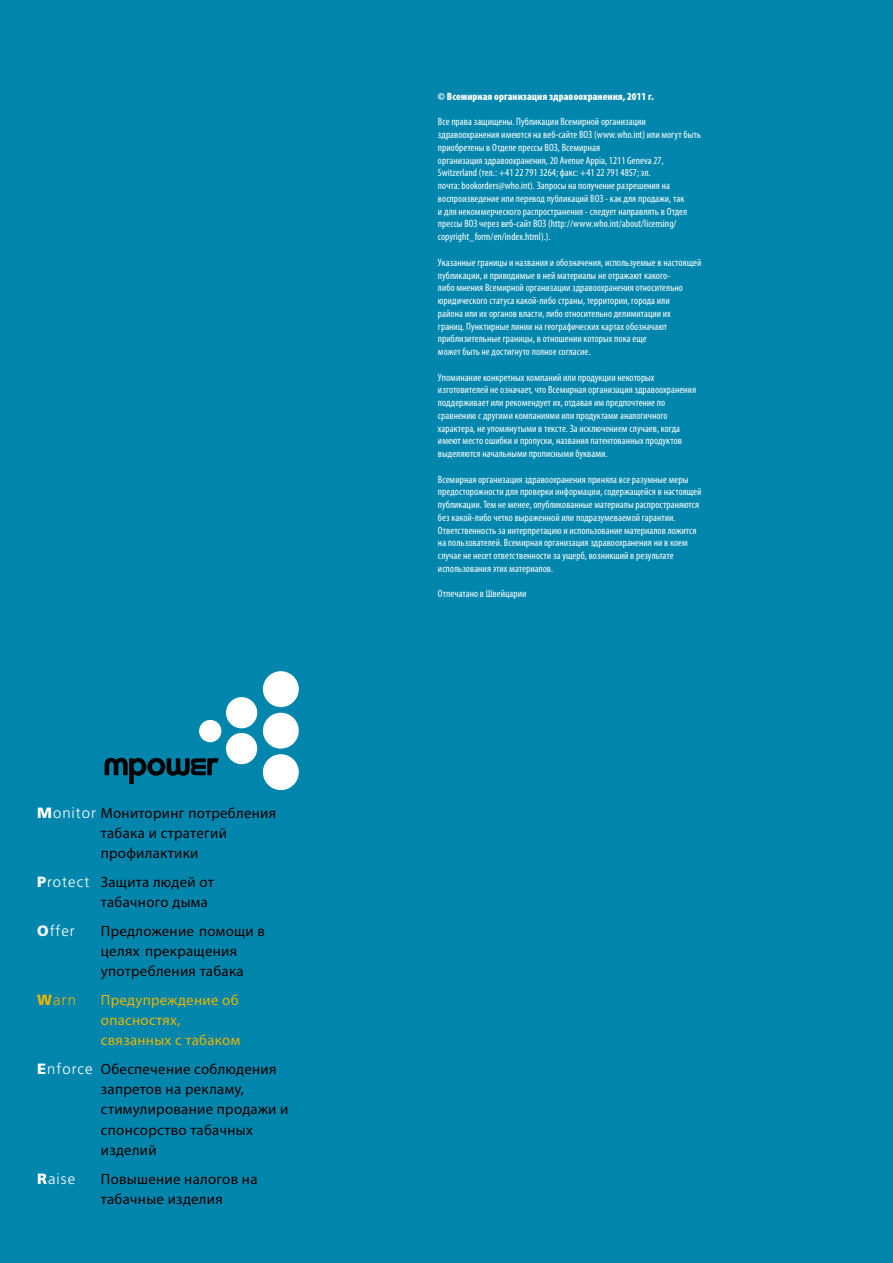
<style>
.page{position:relative;width:893px;height:1263px;background:#0086ad}
.page>*{position:absolute;margin:0;border:0;box-sizing:border-box;transform-origin:0 0}
.t1{font:14.85px/20.2px "Myriad Pro";letter-spacing:.02em;color:#000}
.t2{font:14.85px/20.2px "Myriad Pro";letter-spacing:.02em;color:#e9b400}
.t3{font:300 14.85px "Frutiger";letter-spacing:.07em;color:#fff}
.t4{font:300 14.85px "Frutiger";color:#e9b400}
.t5{font:condensed 10.65px/12.8px "Myriad Pro";letter-spacing:.005em;color:#fff}
.t6{font:900 condensed 10.65px "Myriad Pro";letter-spacing:.005em;color:#fff}
.s1{font-family:"Frutiger";font-weight:900;color:#fff}
.s2{font-family:"Frutiger";font-weight:300;color:#fff}
.s3{font-weight:900}
</style>
<div class="page">
<div style="left:226px;top:697px;width:31px;height:31px;background:#fff;border-radius:50%"></div>
<div style="left:226px;top:733px;width:31px;height:31px;background:#fff;border-radius:50%"></div>
<div style="left:263px;top:754px;width:36px;height:36px;background:#fff;border-radius:50%"></div>
<div style="left:263px;top:713px;width:36px;height:36px;background:#fff;border-radius:50%"></div>
<div style="left:263px;top:671px;width:36px;height:36px;background:#fff;border-radius:50%"></div>
<div style="left:199px;top:720px;width:22px;height:22px;background:#fff;border-radius:50%"></div>
<svg style="left:105px;top:758px;width:114px;height:26px"></svg>
<h1 class="t1" style="left:101px;top:802px;width:177px;text-indent:-64px"><span class="s1">M</span><span class="s2">onitor</span> Мониторинг потребления табака и стратегий профилактики</h1>
<h1 class="t1" style="left:101px;top:872px;width:115px;text-indent:-64px"><span class="s1">P</span><span class="s2">rotect</span> Защита людей от табачного дыма</h1>
<h1 class="t3" style="left:37px;top:922px;width:39px"><span class="s3">O</span>ffer</h1>
<h1 class="t1" style="left:101px;top:920px;width:166px">Предложение помощи в целях прекращения употребления табака</h1>
<h1 class="t4" style="left:37px;top:991px;width:40px"><span class="s3">W</span>arn</h1>
<h1 class="t2" style="left:101px;top:990px;width:141px">Предупреждение об опасностях, связанных с табаком</h1>
<h1 class="t1" style="left:101px;top:1059px;width:189px;text-indent:-64px"><span class="s1">E</span><span class="s2">nforce</span> Обеспечение соблюдения запретов на рекламу, стимулирование продажи и спонсорство табачных изделий</h1>
<h1 class="t3" style="left:37px;top:1170px;width:40px"><span class="s3">R</span>aise</h1>
<h1 class="t1" style="left:101px;top:1168px;width:158px">Повышение налогов на табачные изделия</h1>
<p class="t6" style="left:438px;top:90px;width:217px">© Всемирная организация здравоохранения, 2011 г.</p>
<p class="t5" style="left:438px;top:116px;width:264px">Все права защищены. Публикации Всемирной организации здравоохранения имеются на веб-сайте ВОЗ (www.who.int) или могут быть приобретены в Отделе прессы ВОЗ, Всемирная<br>организация здравоохранения, 20 Avenue Appia, 1211 Geneva 27, Switzerland (тел.: +41 22 791 3264; факс: +41 22 791 4857; эл.<br>почта: bookorders@who.int). Запросы на получение разрешения на воспроизведение или перевод публикаций ВОЗ - как для продажи, так<br>и для некоммерческого распространения - следует направлять в Отдел прессы ВОЗ через веб-сайт ВОЗ (http://www.who.int/about/licensing/ copyright_form/en/index.html).).</p>
<p class="t5" style="left:438px;top:256px;width:265px">Указанные границы и названия и обозначения, используемые в настоящей публикации, и приводимые в ней материалы не отражают какого-<br>либо мнения Всемирной организации здравоохранения относительно юридического статуса какой-либо страны, территории, города или<br>района или их органов власти, либо относительно делимитации их<br>границ. Пунктирные линии на географических картах обозначают приблизительные границы, в отношении которых пока еще<br>может быть не достигнуто полное согласие.</p>
<p class="t5" style="left:438px;top:371px;width:260px">Упоминание конкретных компаний или продукции некоторых изготовителей не означает, что Всемирная организация здравоохранения поддерживает или рекомендует их, отдавая им предпочтение по сравнению с другими компаниями или продуктами аналогичного характера, не упомянутыми в тексте. За исключением случаев, когда имеют место ошибки и пропуски, названия патентованных продуктов выделяются начальными прописными буквами.</p>
<p class="t5" style="left:438px;top:473px;width:265px">Всемирная организация здравоохранения приняла все разумные меры предосторожности для проверки информации, содержащейся в настоящей публикации. Тем не менее, опубликованные материалы распространяются без какой-либо четко выраженной или подразумеваемой гарантии.<br>Ответственность за интерпретацию и использование материалов ложится на пользователей. Всемирная организация здравоохранения ни в коем случае не несет ответственности за ущерб, возникший в результате использования этих материалов.</p>
<p class="t5" style="left:438px;top:588px;width:90px">Отпечатано в Швейцарии</p>
</div>
